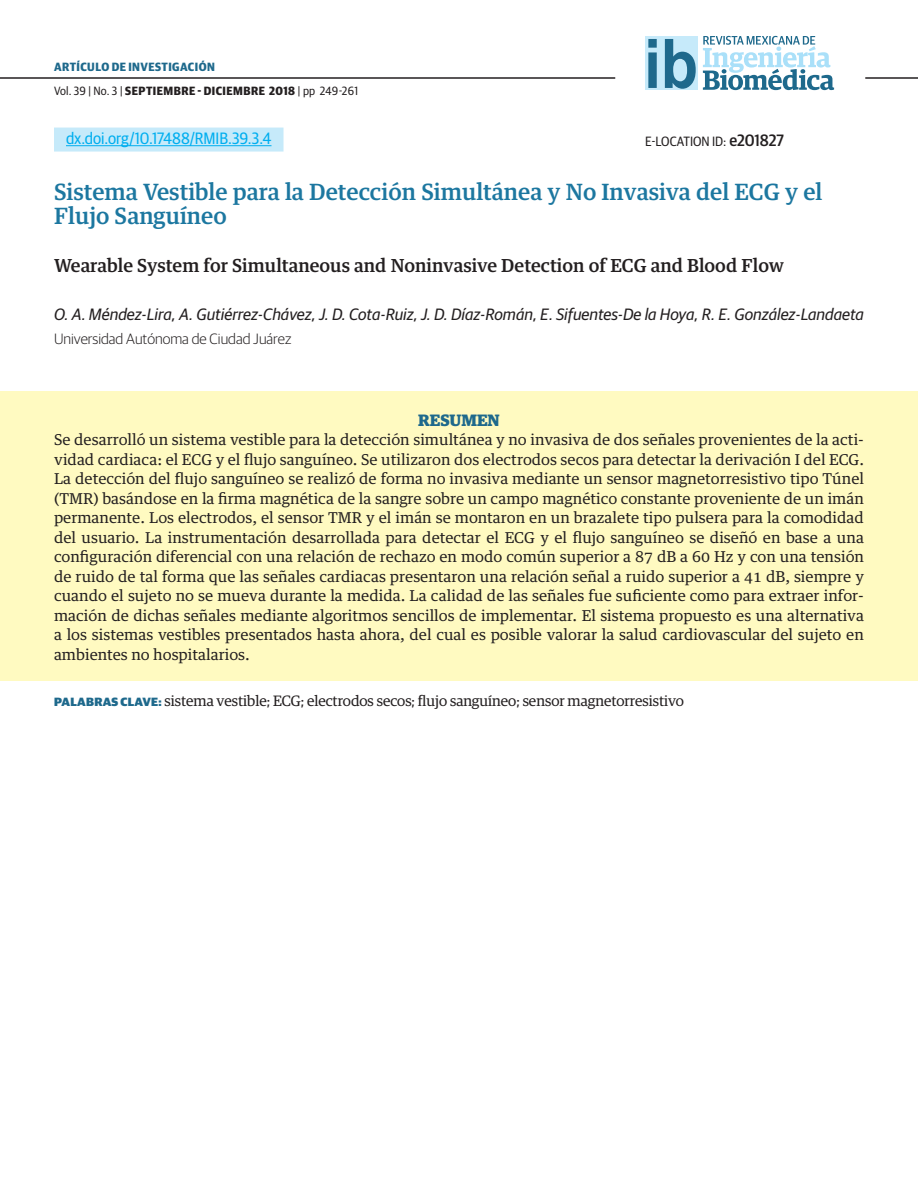
<style>
.page{position:relative;width:918px;height:1188px;background:#fff}
.page>*{position:absolute;margin:0;border:0;box-sizing:border-box;transform-origin:0 0}
.t1{font:700 68.4px "Arial Narrow";color:#1e698c;scale:1.08 1}
.Cabeza_Art_Inv_-EN{font:500 22.5px/24px "Guardian Egyptian Text";color:#1c77a0}
.Sub_Cabeza_Art_Inv{font:500 18px "Guardian Egyptian Text";color:#231f20}
.Art_Inv_Autor{font:italic 16.5px "Guardian Sans";color:#231f20}
.Clave_DOI{font:16.5px "Guardian Sans Narrow";color:#00aeef}
.Art_Inv_Resumen_Cabe{font:700 16.5px "Guardian Egyp";color:#1e698c}
.Art_Inv_Resumen_-EN{font:15px/19.5px "Guardian Egyptian Text";color:#231f20;text-align:justify}
.Keywords{font:15px "Guardian Egyptian";color:#231f20}
.Art_Inv_Autor-2{font:300 15px "Guardian Sans";color:#231f20}
.t2{font:13.5px "Guardian Sans Narrow";color:#231f20}
.t3{font:700 12px "Guardian Sans Narrow";letter-spacing:.04em;color:#231f20}
.t4{font:700 12px "Guardian Sans Narrow";letter-spacing:.04em;color:#1e698c}
.s1{font-weight:400}
.s2{font-weight:500;font-size:16.5px}
.s3{font-family:"Guardian Sans";font-weight:900;font-size:12px;color:#1e698c}
</style>
<div class="page">
<hr style="left:0;top:77px;width:615px;height:2px;background:#231f20">
<hr style="left:865px;top:77px;width:53px;height:2px;background:#231f20">
<div style="left:645px;top:36px;width:52px;height:54px;background:#c6eafa"></div>
<svg style="left:703px;top:36px;width:131px;height:54px"></svg>
<div style="left:54px;top:128px;width:230px;height:24px;background:#c6eafa"></div>
<hr style="left:66px;top:145px;width:206px;height:1px;background:#00aeef">
<div style="left:0;top:392px;width:918px;height:289px;background:#fffac1"></div>
<p class="t4" style="left:54px;top:58px;width:162px">ARTÍCULO DE INVESTIGACIÓN</p>
<p class="t3" style="left:54px;top:82px;width:306px"><span class="s1">Vol. 39 | No. 3 |</span> SEPTIEMBRE - DICIEMBRE 2018 <span class="s1">| pp 249-261</span></p>
<h1 class="t1" style="left:644px;top:12px;width:52px">ib</h1>
<p class="Clave_DOI" style="left:66px;top:127px;width:207px">dx.doi.org/10.17488/RMIB.39.3.4</p>
<p class="t2" style="left:645px;top:132px;width:141px">E-LOCATION ID: <span class="s2">e201827</span></p>
<p class="Cabeza_Art_Inv_-EN" style="left:54px;top:177px;width:770px">Sistema Vestible para la Detección Simultánea y No Invasiva del ECG y el<br>Flujo Sanguíneo</p>
<p class="Sub_Cabeza_Art_Inv" style="left:54px;top:250px;width:732px">Wearable System for Simultaneous and Noninvasive Detection of ECG and Blood Flow</p>
<p class="Art_Inv_Autor" style="left:54px;top:302px;width:811px">O. A. Méndez-Lira, A. Gutiérrez-Chávez, J. D. Cota-Ruiz, J. D. Díaz-Román, E. Sifuentes-De la Hoya, R. E. González-Landaeta</p>
<p class="Art_Inv_Autor-2" style="left:54px;top:328px;width:239px">Universidad Autónoma de Ciudad Juárez</p>
<p class="Art_Inv_Resumen_Cabe" style="left:418px;top:407px;width:83px">RESUMEN</p>
<p class="Art_Inv_Resumen_-EN" style="left:54px;top:429px;width:812px">Se desarrolló un sistema vestible para la detección simultánea y no invasiva de dos señales provenientes de la acti&shy;vidad cardiaca: el ECG y el flujo sanguíneo. Se utilizaron dos electrodos secos para detectar la derivación I del ECG.<br>La detección del flujo sanguíneo se realizó de forma no invasiva mediante un sensor magnetorresistivo tipo Túnel (TMR) basándose en la firma magnética de la sangre sobre un campo magnético constante proveniente de un imán permanente. Los electrodos, el sensor TMR y el imán se montaron en un brazalete tipo pulsera para la comodidad del usuario. La instrumentación desarrollada para detectar el ECG y el flujo sanguíneo se diseñó en base a una configuración diferencial con una relación de rechazo en modo común superior a 87 dB a 60 Hz y con una tensión de ruido de tal forma que las señales cardiacas presentaron una relación señal a ruido superior a 41 dB, siempre y cuando el sujeto no se mueva durante la medida. La calidad de las señales fue suficiente como para extraer infor&shy;mación de dichas señales mediante algoritmos sencillos de implementar. El sistema propuesto es una alternativa a los sistemas vestibles presentados hasta ahora, del cual es posible valorar la salud cardiovascular del sujeto en ambientes no hospitalarios.</p>
<p class="Keywords" style="left:54px;top:690px;width:631px"><span class="s3">PALABRAS CLAVE:</span> sistema vestible; ECG; electrodos secos; flujo sanguíneo; sensor magnetorresistivo</p>
</div>
